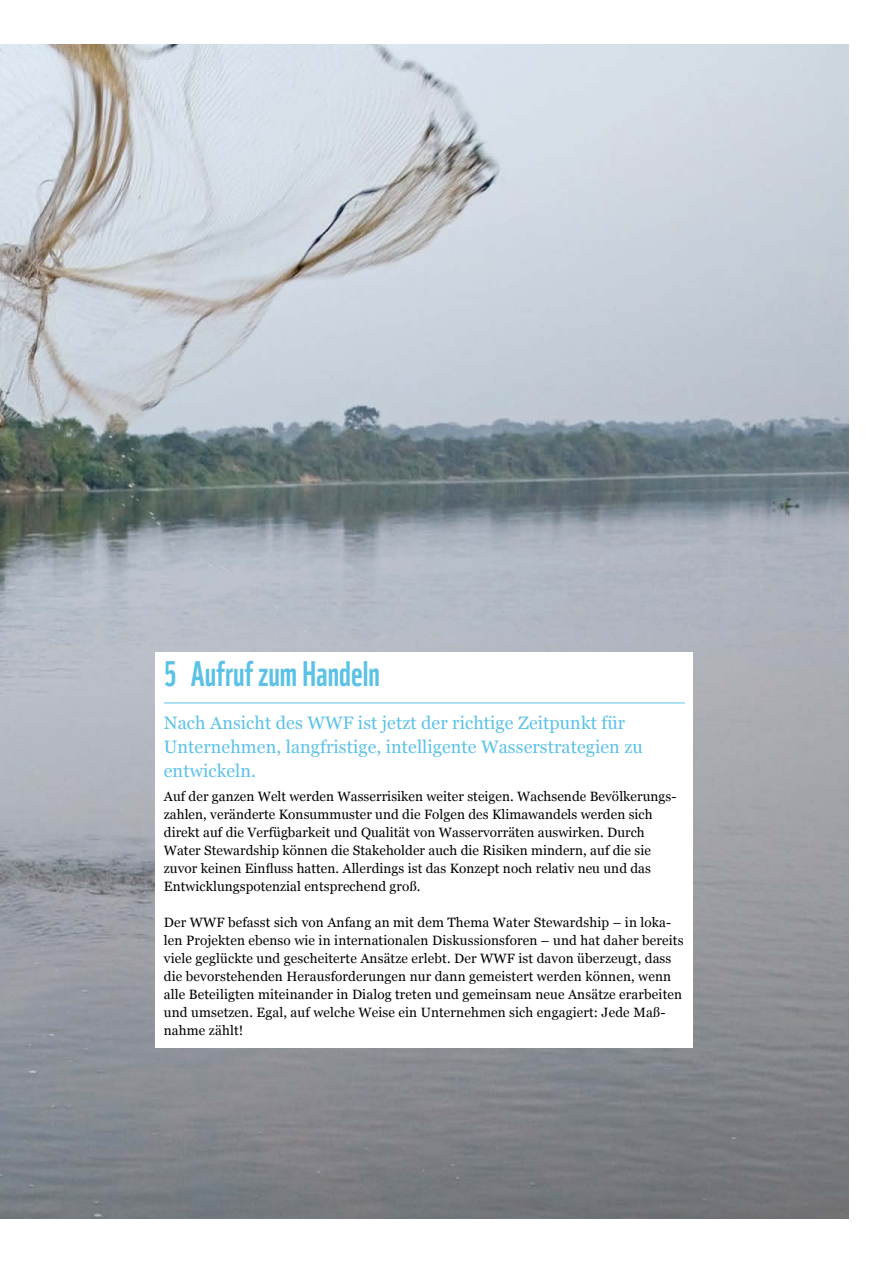
<style>
.page{position:relative;width:893px;height:1263px;background:#fff}
.page>*{position:absolute;margin:0;border:0;box-sizing:border-box;transform-origin:0 0}
.t1{font:34.5px "WWF";color:#5bc2e6}
.t2{font:18px/24px "Georgia";letter-spacing:.005em;color:#5bc2e6}
.t3{font:13.5px/18px "Georgia";letter-spacing:.01em;color:#000}
</style>
<div class="page">
<img style="left:0;top:45px;width:848px;height:1173px">
<div style="left:155px;top:652px;width:538px;height:396px;background:#fff"></div>
<hr style="left:164px;top:702px;width:521px;height:1px;background:#5bc2e6">
<h1 class="t1" style="left:164px;top:646px;width:218px">5 Aufruf zum Handeln</h1>
<h2 class="t2" style="left:164px;top:711px;width:480px">Nach Ansicht des WWF ist jetzt der richtige Zeitpunkt für<br>Unternehmen, langfristige, intelligente Wasserstrategien zu entwickeln.</h2>
<p class="t3" style="left:164px;top:787px;width:514px">Auf der ganzen Welt werden Wasserrisiken weiter steigen. Wachsende Bevölkerungs&shy;zahlen, veränderte Konsummuster und die Folgen des Klimawandels werden sich direkt auf die Verfügbarkeit und Qualität von Wasservorräten auswirken. Durch Water Stewardship können die Stakeholder auch die Risiken mindern, auf die sie zuvor keinen Einfluss hatten. Allerdings ist das Konzept noch relativ neu und das Entwicklungspotenzial entsprechend groß.</p>
<p class="t3" style="left:164px;top:913px;width:521px">Der WWF befasst sich von Anfang an mit dem Thema Water Stewardship – in loka&shy;len Projekten ebenso wie in internationalen Diskussionsforen – und hat daher bereits viele geglückte und gescheiterte Ansätze erlebt. Der WWF ist davon überzeugt, dass die bevorstehenden Herausforderungen nur dann gemeistert werden können, wenn alle Beteiligten miteinander in Dialog treten und gemeinsam neue Ansätze erarbeiten und umsetzen. Egal, auf welche Weise ein Unternehmen sich engagiert: Jede Maß&shy;nahme zählt!</p>
</div>
